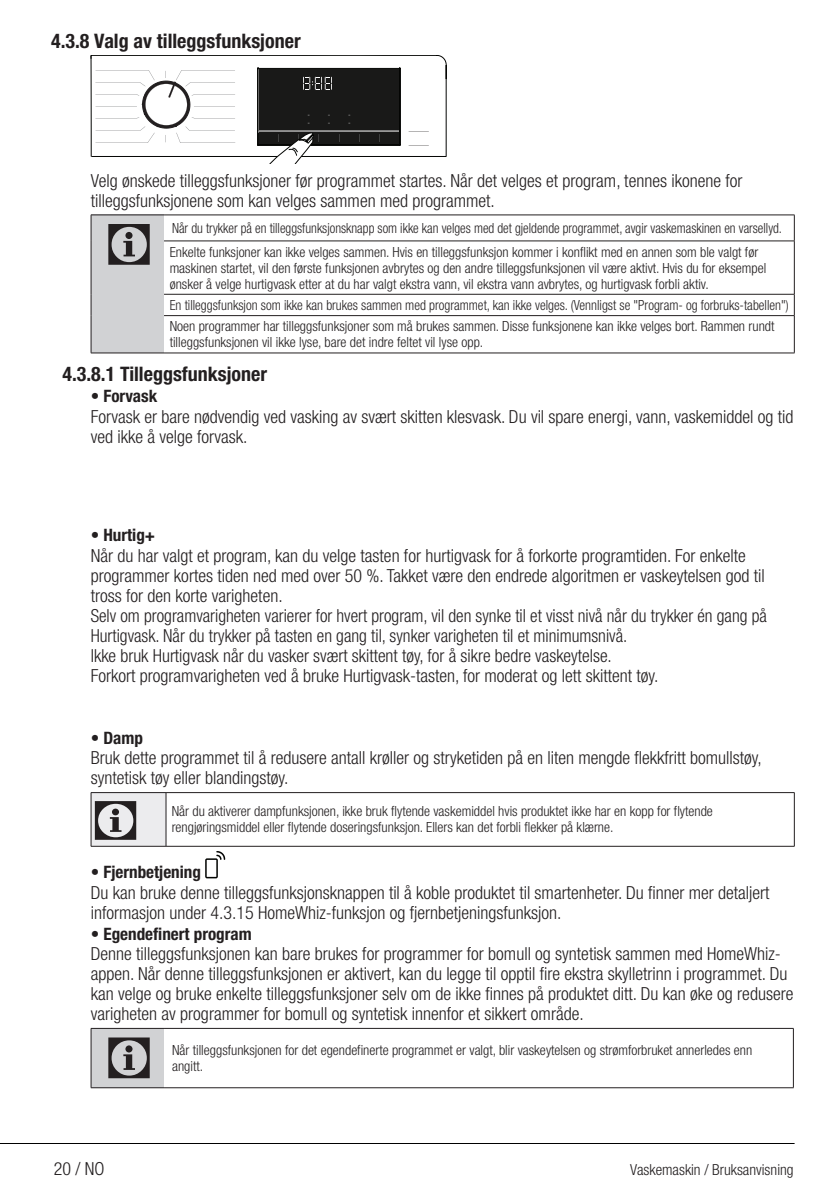
<style>
.page{position:relative;width:840px;height:1191px;background:#fff}
.page>*{position:absolute;margin:0;border:0;box-sizing:border-box;transform-origin:0 0}
.t1{font:60px "ZIWARNUN";color:#231f20}
.t2{font:57px "ZIWARNUN";color:#231f20;scale:1.05 1}
.t3{font:700 condensed 20px "Helvetica Neue LT Pro";color:#231f20}
.t4{font:300 condensed 18px/20px "Helvetica Neue LT Pro";color:#231f20}
.t5{font:700 condensed 17.2px "Helvetica Neue LT Pro";color:#231f20}
.t6{font:300 condensed 15.2px "Helvetica Neue LT Pro";color:#231f20}
.t7{font:300 condensed 14px/16px "Helvetica Neue LT Pro";color:#231f20}
.t8{font:300 condensed 14px/23.6px "Helvetica Neue LT Pro";color:#231f20;scale:.93 1}
.t9{font:300 condensed 14px/21.4px "Helvetica Neue LT Pro";color:#231f20;scale:.95 1}
.t10{font:300 6.6px/8px "Soho Gothic Pro";color:#fff}
</style>
<div class="page">
<hr style="left:0;top:1143px;width:794px;height:1px;background:#000">
<svg style="left:91px;top:55px;width:355px;height:109px"></svg>
<div style="left:91px;top:215px;width:73px;height:138px;background:#d1d2d4"></div>
<hr style="left:91px;top:352px;width:73px;height:1px;background:#231f20">
<hr style="left:91px;top:214px;width:73px;height:1px;background:#231f20">
<svg style="left:91px;top:215px;width:1px;height:26px"></svg>
<hr style="left:164px;top:214px;width:630px;height:1px;background:#231f20">
<svg style="left:793px;top:215px;width:1px;height:25px"></svg>
<hr style="left:91px;top:241px;width:1px;height:53px;background:#231f20">
<hr style="left:164px;top:240px;width:630px;height:1px;background:#231f20">
<hr style="left:793px;top:241px;width:1px;height:53px;background:#231f20">
<svg style="left:91px;top:294px;width:1px;height:21px"></svg>
<hr style="left:91px;top:315px;width:1px;height:38px;background:#231f20">
<hr style="left:164px;top:315px;width:630px;height:1px;background:#231f20">
<hr style="left:164px;top:294px;width:630px;height:1px;background:#231f20">
<svg style="left:793px;top:294px;width:1px;height:21px"></svg>
<hr style="left:793px;top:316px;width:1px;height:37px;background:#231f20">
<hr style="left:164px;top:352px;width:630px;height:1px;background:#231f20">
<div style="left:91px;top:792px;width:75px;height:54px;background:#ececee"></div>
<hr style="left:91px;top:846px;width:75px;height:1px;background:#231f20">
<hr style="left:166px;top:846px;width:628px;height:1px;background:#231f20">
<hr style="left:91px;top:792px;width:75px;height:1px;background:#231f20">
<hr style="left:91px;top:793px;width:1px;height:53px;background:#231f20">
<hr style="left:166px;top:792px;width:628px;height:1px;background:#231f20">
<hr style="left:165px;top:793px;width:1px;height:53px;background:#231f20">
<hr style="left:793px;top:793px;width:1px;height:53px;background:#231f20">
<svg style="left:205px;top:851px;width:20px;height:27px"></svg>
<div style="left:91px;top:1028px;width:73px;height:59px;background:#d1d2d4"></div>
<hr style="left:91px;top:1028px;width:73px;height:1px;background:#231f20">
<hr style="left:91px;top:1028px;width:1px;height:59px;background:#231f20">
<hr style="left:164px;top:1028px;width:629px;height:1px;background:#231f20">
<hr style="left:792px;top:1028px;width:1px;height:59px;background:#231f20">
<hr style="left:91px;top:1087px;width:73px;height:1px;background:#231f20">
<hr style="left:164px;top:1087px;width:629px;height:1px;background:#231f20">
<p class="t3" style="left:51px;top:29px;width:251px">4.3.8 Valg av tilleggsfunksjoner</p>
<p class="t10" style="left:307px;top:110px;width:4px">- -</p>
<p class="t10" style="left:327px;top:110px;width:4px">- -</p>
<p class="t10" style="left:348px;top:110px;width:4px">- -</p>
<p class="t4" style="left:91px;top:170px;width:652px">Velg ønskede tilleggsfunksjoner før programmet startes. Når det velges et program, tennes ikonene for tilleggsfunksjonene som kan velges sammen med programmet.</p>
<h1 class="t1" style="left:105px;top:213px;width:53px">C</h1>
<p class="t8" style="left:170px;top:216px;width:659px">Når du trykker på en tilleggsfunksjonsknapp som ikke kan velges med det gjeldende programmet, avgir vaskemaskinen en varsellyd.<br>Enkelte funksjoner kan ikke velges sammen. Hvis en tilleggsfunksjon kommer i konflikt med en annen som ble valgt før</p>
<p class="t7" style="left:170px;top:259px;width:597px">maskinen startet, vil den første funksjonen avbrytes og den andre tilleggsfunksjonen vil være aktivt. Hvis du for eksempel ønsker å velge hurtigvask etter at du har valgt ekstra vann, vil ekstra vann avbrytes, og hurtigvask forbli aktiv.</p>
<p class="t9" style="left:170px;top:294px;width:652px">En tilleggsfunksjon som ikke kan brukes sammen med programmet, kan ikke velges. (Vennligst se "Program- og forbruks-tabellen")<br>Noen programmer har tilleggsfunksjoner som må brukes sammen. Disse funksjonene kan ikke velges bort. Rammen rundt</p>
<p class="t7" style="left:170px;top:334px;width:315px">tilleggsfunksjonen vil ikke lyse, bare det indre feltet vil lyse opp.</p>
<p class="t3" style="left:62px;top:362px;width:206px">4.3.8.1 Tilleggsfunksjoner</p>
<p class="t5" style="left:91px;top:385px;width:68px">• Forvask</p>
<p class="t4" style="left:91px;top:406px;width:703px">Forvask er bare nødvendig ved vasking av svært skitten klesvask. Du vil spare energi, vann, vaskemiddel og tid ved ikke å velge forvask.</p>
<p class="t5" style="left:91px;top:525px;width:66px">• Hurtig+</p>
<p class="t4" style="left:91px;top:545px;width:677px">Når du har valgt et program, kan du velge tasten for hurtigvask for å forkorte programtiden. For enkelte programmer kortes tiden ned med over 50 %. Takket være den endrede algoritmen er vaskeytelsen god til tross for den korte varigheten.<br>Selv om programvarigheten varierer for hvert program, vil den synke til et visst nivå når du trykker én gang på Hurtigvask. Når du trykker på tasten en gang til, synker varigheten til et minimumsnivå.<br>Ikke bruk Hurtigvask når du vasker svært skittent tøy, for å sikre bedre vaskeytelse.<br>Forkort programvarigheten ved å bruke Hurtigvask-tasten, for moderat og lett skittent tøy.</p>
<p class="t5" style="left:91px;top:727px;width:54px">• Damp</p>
<p class="t4" style="left:91px;top:748px;width:672px">Bruk dette programmet til å redusere antall krøller og stryketiden på en liten mengde flekkfritt bomullstøy, syntetisk tøy eller blandingstøy.</p>
<h2 class="t2" style="left:91px;top:790px;width:50px">C</h2>
<p class="t7" style="left:171px;top:803px;width:542px">Når du aktiverer dampfunksjonen, ikke bruk flytende vaskemiddel hvis produktet ikke har en kopp for flytende rengjøringsmiddel eller flytende doseringsfunksjon. Ellers kan det forbli flekker på klærne.</p>
<p class="t5" style="left:91px;top:862px;width:112px">• Fjernbetjening</p>
<p class="t4" style="left:91px;top:882px;width:679px">Du kan bruke denne tilleggsfunksjonsknappen til å koble produktet til smartenheter. Du finner mer detaljert informasjon under 4.3.15 HomeWhiz-funksjon og fjernbetjeningsfunksjon.</p>
<p class="t5" style="left:91px;top:923px;width:162px">• Egendefinert program</p>
<p class="t4" style="left:91px;top:943px;width:703px">Denne tilleggsfunksjonen kan bare brukes for programmer for bomull og syntetisk sammen med HomeWhiz&shy;appen. Når denne tilleggsfunksjonen er aktivert, kan du legge til opptil fire ekstra skylletrinn i programmet. Du kan velge og bruke enkelte tilleggsfunksjoner selv om de ikke finnes på produktet ditt. Du kan øke og redusere varigheten av programmer for bomull og syntetisk innenfor et sikkert område.</p>
<h1 class="t1" style="left:105px;top:1026px;width:53px">C</h1>
<p class="t7" style="left:172px;top:1042px;width:581px">Når tilleggsfunksjonen for det egendefinerte programmet er valgt, blir vaskeytelsen og strømforbruket annerledes enn angitt.</p>
<p class="t4" style="left:54px;top:1158px;width:52px">20 / NO</p>
<p class="t6" style="left:630px;top:1160px;width:165px">Vaskemaskin / Bruksanvisning</p>
</div>
